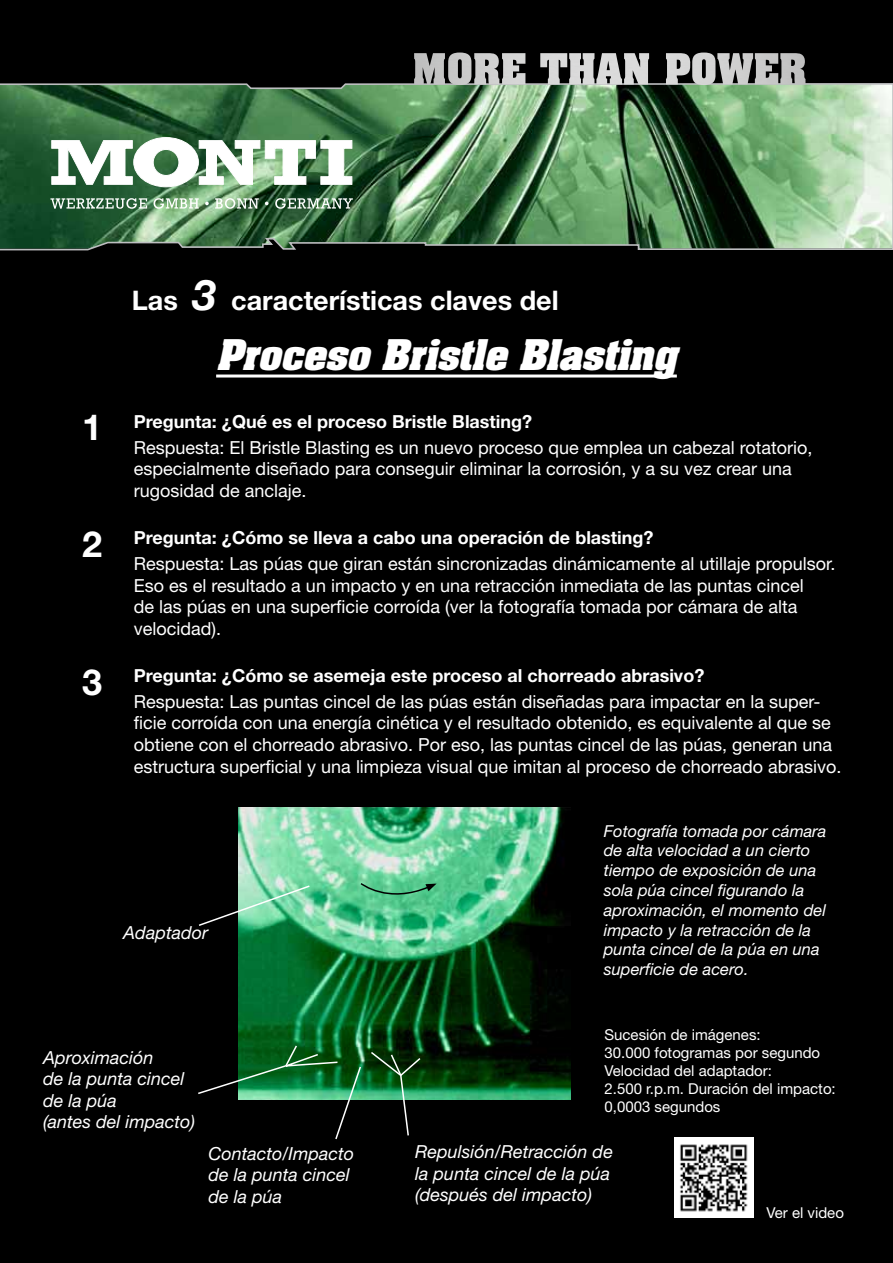
<style>
.page{position:relative;width:893px;height:1263px;background:#000}
.page>*{position:absolute;margin:0;border:0;box-sizing:border-box;transform-origin:0 0}
.t1{font:italic 700 36px "Aachen";color:#fff}
.t2{font:700 36px "Helvetica Neue";color:#fff}
.t3{font:700 27px "Helvetica Neue";color:#fff}
.t4{font:18px/21.6px "Helvetica Neue";color:#fff}
.t5{font:italic 18px/21.6px "Helvetica Neue";color:#fff}
.t6{font:700 18px "Helvetica Neue";color:#fff}
.t7{font:italic 16.5px/19.8px "Helvetica Neue";color:#fff}
.t8{font:15px/18px "Helvetica Neue";color:#fff}
.s1{font-style:italic;font-size:42px}
</style>
<div class="page">
<svg style="left:0;top:82px;width:893px;height:169px;background:#58835c"></svg>
<svg style="left:51px;top:137px;width:301px;height:50px;background:#b0c6b4"></svg>
<svg style="left:50px;top:198px;width:97px;height:11px"></svg>
<svg style="left:154px;top:198px;width:45px;height:11px"></svg>
<svg style="left:205px;top:202px;width:4px;height:3px"></svg>
<svg style="left:215px;top:198px;width:44px;height:11px"></svg>
<svg style="left:265px;top:202px;width:4px;height:3px"></svg>
<svg style="left:275px;top:198px;width:78px;height:11px"></svg>
<img style="left:448px;top:53px;width:357px;height:32px">
<hr style="left:216px;top:374px;width:461px;height:3px;background:#fff">
<img style="left:238px;top:807px;width:333px;height:293px">
<svg style="left:199px;top:884px;width:112px;height:43px"></svg>
<svg style="left:360px;top:882px;width:77px;height:22px;background:#4eb882"></svg>
<svg style="left:198px;top:1044px;width:164px;height:96px"></svg>
<svg style="left:369px;top:1050px;width:53px;height:86px"></svg>
<img style="left:674px;top:1138px;width:79px;height:79px">
<h1 class="t2" style="left:82px;top:405px;width:22px">1</h1>
<h1 class="t2" style="left:82px;top:522px;width:22px">2</h1>
<h1 class="t2" style="left:82px;top:659px;width:22px">3</h1>
<h2 class="t3" style="left:132px;top:284px;width:428px">Las <span class="s1">3</span> características claves del</h2>
<h1 class="t1" style="left:216px;top:329px;width:473px">Proceso Bristle Blasting</h1>
<p class="t6" style="left:134px;top:410px;width:400px">Pregunta: ¿Qué es el proceso Bristle Blasting?</p>
<p class="t4" style="left:134px;top:436px;width:680px">Respuesta: El Bristle Blasting es un nuevo proceso que emplea un cabezal rotatorio, especialmente diseñado para conseguir eliminar la corrosión, y a su vez crear una rugosidad de anclaje.</p>
<p class="t6" style="left:134px;top:527px;width:521px">Pregunta: ¿Cómo se lleva a cabo una operación de blasting?</p>
<p class="t4" style="left:134px;top:552px;width:703px">Respuesta: Las púas que giran están sincronizadas dinámicamente al utillaje propulsor.<br>Eso es el resultado a un impacto y en una retracción inmediata de las puntas cincel<br>de las púas en una superficie corroída (ver la fotografía tomada por cámara de alta velocidad).</p>
<p class="t6" style="left:134px;top:664px;width:572px">Pregunta: ¿Cómo se asemeja este proceso al chorreado abrasivo?</p>
<p class="t4" style="left:134px;top:690px;width:709px">Respuesta: Las puntas cincel de las púas están diseñadas para impactar en la super&shy;ficie corroída con una energía cinética y el resultado obtenido, es equivalente al que se obtiene con el chorreado abrasivo. Por eso, las puntas cincel de las púas, generan una estructura superficial y una limpieza visual que imitan al proceso de chorreado abrasivo.</p>
<p class="t5" style="left:123px;top:922px;width:86px">Adaptador</p>
<p class="t7" style="left:604px;top:820px;width:224px">Fotografía tomada por cámara de alta velocidad a un cierto tiempo de exposición de una sola púa cincel figurando la aproximación, el momento del impacto y la retracción de la punta cincel de la púa en una superficie de acero.</p>
<p class="t5" style="left:43px;top:1046px;width:154px">Aproximación<br>de la punta cincel de la púa<br>(antes del impacto)</p>
<p class="t8" style="left:604px;top:1026px;width:233px">Sucesión de imágenes:<br>30.000 fotogramas por segundo<br>Velocidad del adaptador:<br>2.500 r.p.m. Duración del impacto:<br>0,0003 segundos</p>
<p class="t5" style="left:208px;top:1142px;width:147px">Contacto/Impacto de la punta cincel de la púa</p>
<p class="t5" style="left:415px;top:1140px;width:199px">Repulsión/Retracción de la punta cincel de la púa (después del impacto)</p>
<p class="t8" style="left:766px;top:1203px;width:79px">Ver el video</p>
</div>
